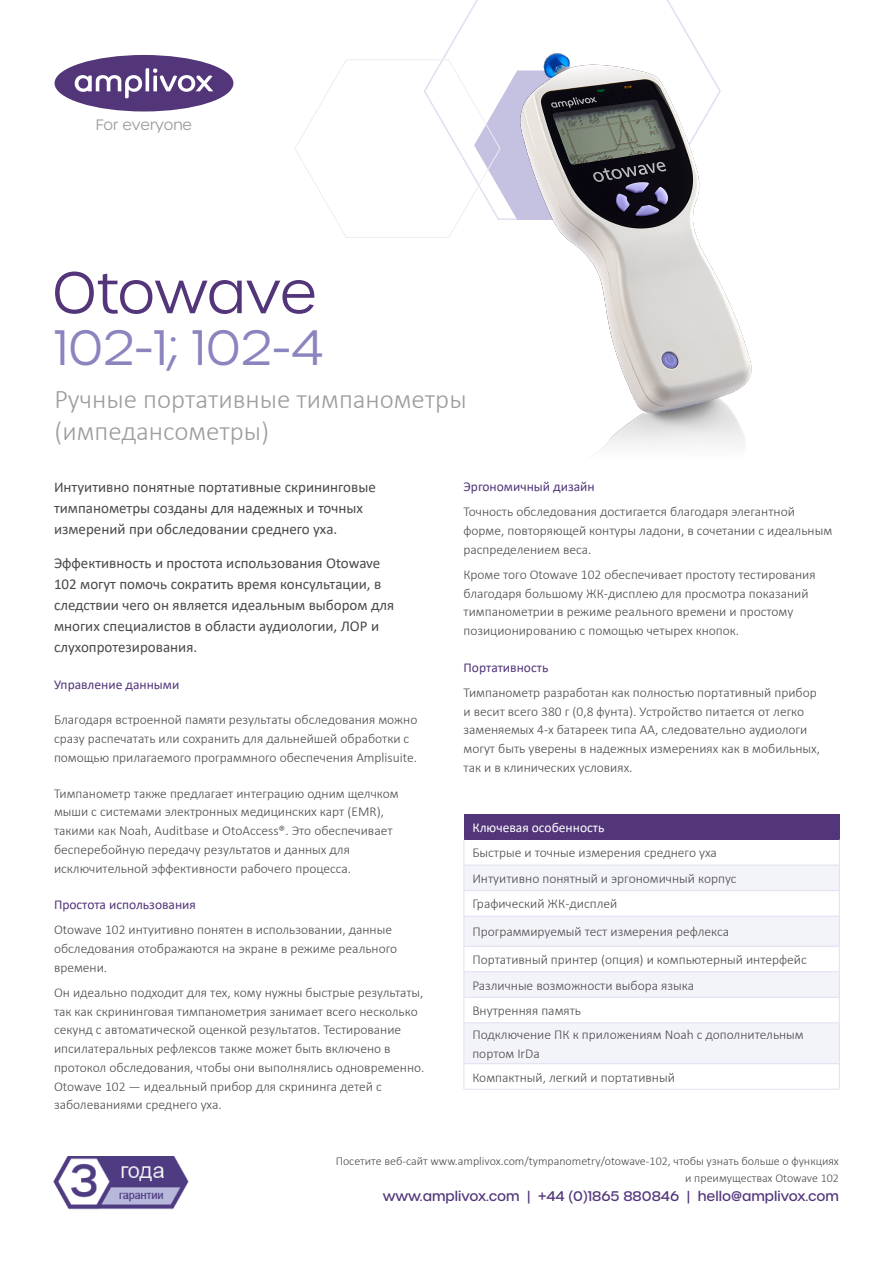
<style>
.page{position:relative;width:893px;height:1263px;background:#fff}
.page>*{position:absolute;margin:0;border:0;box-sizing:border-box;transform-origin:0 0}
.t1{font:300 57px "Urbane";letter-spacing:-.015em;color:#53367a}
.t2{font:300 48px "Urbane";color:#8a85bf}
.t3{font:300 27px/31.5px "Calibri";color:#9d9d9c}
.t4{font:15px/21px "Calibri";color:#4a4a49}
.t5{font:300 14.55px "Urbane";color:#9d9d9c}
.t6{font:300 13.5px/18.8px "Calibri";color:#4a4a49}
.t7{font:13.5px "Calibri";color:#53367a}
.t8{font:500 13.5px "Urbane";color:#53367a}
.t9{font:13.5px "Calibri";color:#fff}
.t10{font:300 12px/16.5px "Calibri";color:#4a4a49;text-align:right}
</style>
<div class="page">
<svg style="left:295px;top:59px;width:136px;height:179px"></svg>
<img style="left:431px;top:21px;width:321px;height:434px">
<div style="left:464px;top:814px;width:375px;height:25px;background:#53367a"></div>
<svg style="left:464px;top:866px;width:375px;height:197px;fill:#f3f3fa"></svg>
<hr style="left:463px;top:865px;width:377px;height:1px;background:#e1dff1">
<hr style="left:463px;top:890px;width:377px;height:1px;background:#e1dff1">
<hr style="left:463px;top:916px;width:377px;height:1px;background:#e1dff1">
<hr style="left:463px;top:946px;width:377px;height:1px;background:#e1dff1">
<hr style="left:463px;top:971px;width:377px;height:1px;background:#e1dff1">
<hr style="left:463px;top:997px;width:377px;height:1px;background:#e1dff1">
<hr style="left:463px;top:1022px;width:377px;height:1px;background:#e1dff1">
<hr style="left:463px;top:1063px;width:377px;height:1px;background:#e1dff1">
<hr style="left:463px;top:1089px;width:377px;height:1px;background:#e1dff1">
<svg style="left:463px;top:840px;width:1px;height:76px"></svg>
<svg style="left:839px;top:839px;width:1px;height:77px"></svg>
<hr style="left:463px;top:916px;width:1px;height:30px;background:#e1dff1">
<hr style="left:839px;top:916px;width:1px;height:30px;background:#e1dff1">
<svg style="left:463px;top:947px;width:1px;height:75px"></svg>
<svg style="left:839px;top:947px;width:1px;height:75px"></svg>
<hr style="left:463px;top:1023px;width:1px;height:40px;background:#e1dff1">
<hr style="left:839px;top:1023px;width:1px;height:40px;background:#e1dff1">
<svg style="left:463px;top:1064px;width:1px;height:25px"></svg>
<svg style="left:839px;top:1064px;width:1px;height:25px"></svg>
<div style="left:55px;top:55px;width:178px;height:56px;background:#53367a;border-radius:50%"></div>
<svg style="left:75px;top:68px;width:138px;height:30px"></svg>
<img style="left:53px;top:1156px;width:136px;height:54px">
<p class="t5" style="left:96px;top:116px;width:98px">For everyone</p>
<h1 class="t1" style="left:52px;top:256px;width:267px">Otowave</h1>
<h2 class="t2" style="left:54px;top:317px;width:271px">102-1; 102-4</h2>
<h3 class="t3" style="left:54px;top:383px;width:414px">Ручные портативные тимпанометры (импедансометры)</h3>
<p class="t4" style="left:54px;top:476px;width:323px">Интуитивно понятные портативные скрининговые тимпанометры созданы для надежных и точных измерений при обследовании среднего уха.</p>
<p class="t4" style="left:54px;top:552px;width:342px">Эффективность и простота использования Otowave 102 могут помочь сократить время консультации, в следствии чего он является идеальным выбором для многих специалистов в области аудиологии, ЛОР и слухопротезирования.</p>
<p class="t7" style="left:54px;top:675px;width:127px">Управление данными</p>
<p class="t6" style="left:54px;top:710px;width:365px">Благодаря встроенной памяти результаты обследования можно сразу распечатать или сохранить для дальнейшей обработки с помощью прилагаемого программного обеспечения Amplisuite.</p>
<p class="t6" style="left:54px;top:783px;width:346px">Тимпанометр также предлагает интеграцию одним щелчком мыши с системами электронных медицинских карт (EMR), такими как Noah, Auditbase и OtoAccess®. Это обеспечивает бесперебойную передачу результатов и данных для исключительной эффективности рабочего процесса.</p>
<p class="t7" style="left:54px;top:895px;width:143px">Простота использования</p>
<p class="t6" style="left:54px;top:920px;width:345px">Otowave 102 интуитивно понятен в использовании, данные обследования отображаются на экране в режиме реального времени.</p>
<p class="t6" style="left:54px;top:983px;width:372px">Он идеально подходит для тех, кому нужны быстрые результаты, так как скрининговая тимпанометрия занимает всего несколько секунд с автоматической оценкой результатов. Тестирование ипсилатеральных рефлексов также может быть включено в протокол обследования, чтобы они выполнялись одновременно.<br>Otowave 102 — идеальный прибор для скрининга детей с заболеваниями среднего уха.</p>
<p class="t7" style="left:463px;top:477px;width:133px">Эргономичный дизайн</p>
<p class="t6" style="left:463px;top:502px;width:370px">Точность обследования достигается благодаря элегантной форме, повторяющей контуры ладони, в сочетании с идеальным распределением веса.</p>
<p class="t6" style="left:463px;top:565px;width:354px">Кроме того Otowave 102 обеспечивает простоту тестирования благодаря большому ЖК-дисплею для просмотра показаний тимпанометрии в режиме реального времени и простому позиционированию с помощью четырех кнопок.</p>
<p class="t7" style="left:463px;top:658px;width:86px">Портативность</p>
<p class="t6" style="left:463px;top:683px;width:358px">Тимпанометр разработан как полностью портативный прибор и весит всего 380 г (0,8 фунта). Устройство питается от легко заменяемых 4-х батареек типа АА, следовательно аудиологи могут быть уверены в надежных измерениях как в мобильных, так и в клинических условиях.</p>
<p class="t9" style="left:472px;top:818px;width:134px">Ключевая особенность</p>
<p class="t6" style="left:472px;top:840px;width:266px;line-height:25.5px">Быстрые и точные измерения среднего уха<br>Интуитивно понятный и эргономичный корпус<br>Графический ЖК-дисплей</p>
<p class="t6" style="left:472px;top:918px;width:336px;line-height:27.8px">Программируемый тест измерения рефлекса<br>Портативный принтер (опция) и компьютерный интерфейс</p>
<p class="t6" style="left:472px;top:972px;width:223px;line-height:25.5px">Различные возможности выбора языка<br>Внутренняя память</p>
<p class="t6" style="left:472px;top:1025px;width:333px">Подключение ПК к приложениям Noah с дополнительным портом IrDa</p>
<p class="t6" style="left:472px;top:1067px;width:204px">Компактный, легкий и портативный</p>
<p class="t10" style="left:336px;top:1153px;width:505px">Посетите веб-сайт www.amplivox.com/tympanometry/otowave-102, чтобы узнать больше о функциях и преимуществах Otowave 102</p>
<p class="t8" style="left:383px;top:1187px;width:458px">www.amplivox.com | +44 (0)1865 880846 | hello@amplivox.com</p>
</div>
